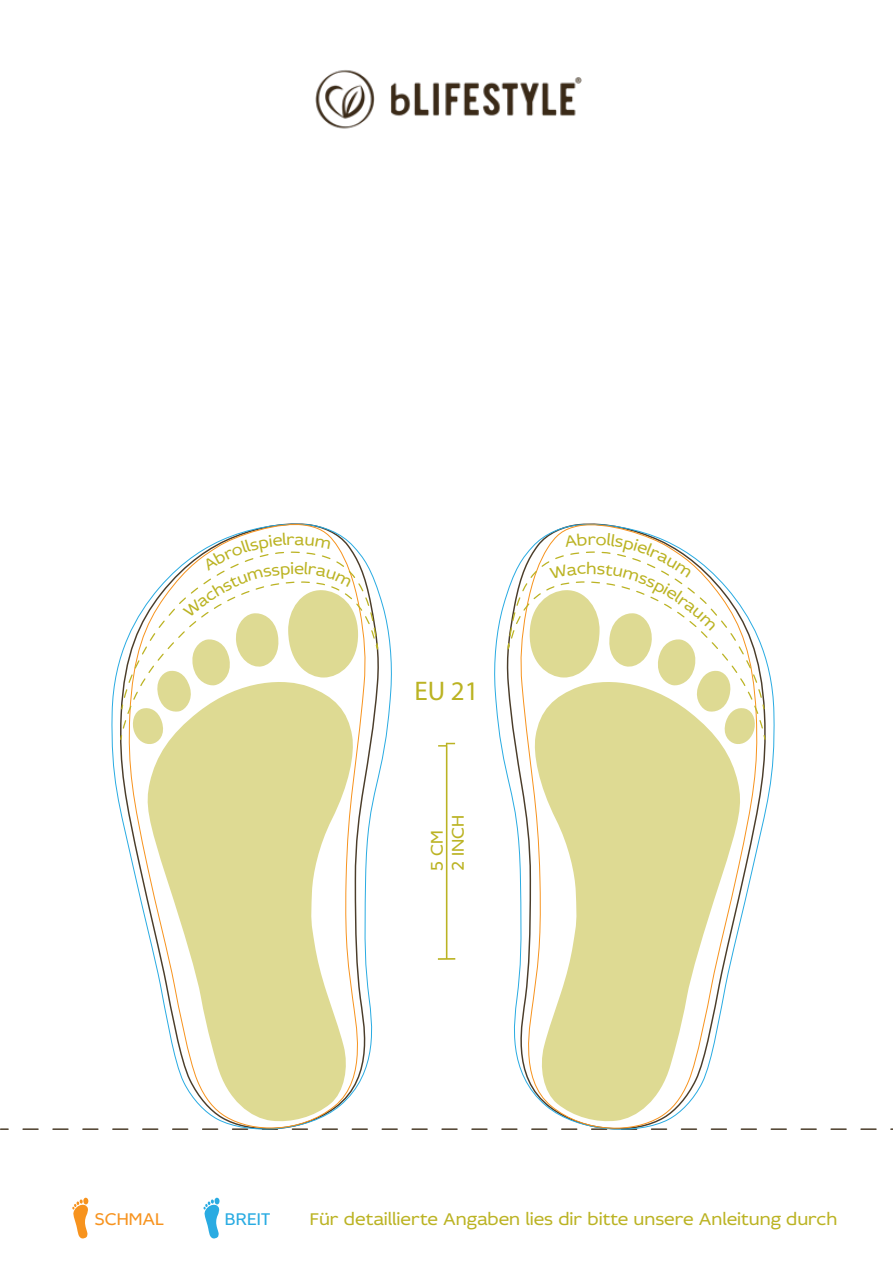
<style>
.page{position:relative;width:893px;height:1263px;background:#fff}
.page>*{position:absolute;margin:0;border:0;box-sizing:border-box;transform-origin:0 0}
.t1{font:27px "Myriad Pro";color:#bbb323}
.t2{font:18px/21.1px "Idealist Sans";color:#bbb323}
.t3{font:18px "Idealist Sans";color:#f7931e}
.t4{font:18px "Idealist Sans";color:#29abe2}
</style>
<div class="page">
<svg style="left:1px;top:1128px;width:7px;height:2px"></svg>
<svg style="left:23px;top:1128px;width:854px;height:2px"></svg>
<hr style="left:446px;top:743px;width:1px;height:216px;background:#bbb323">
<svg style="left:438px;top:958px;width:17px;height:2px"></svg>
<svg style="left:438px;top:743px;width:17px;height:4px"></svg>
<svg style="left:110px;top:592px;width:284px;height:538px"></svg>
<svg style="left:127px;top:523px;width:242px;height:607px"></svg>
<svg style="left:145px;top:745px;width:210px;height:378px;fill:#deda93"></svg>
<svg style="left:72px;top:1197px;width:16px;height:41px"></svg>
<svg style="left:203px;top:1198px;width:17px;height:40px"></svg>
<svg style="left:492px;top:595px;width:284px;height:535px"></svg>
<svg style="left:517px;top:523px;width:242px;height:607px"></svg>
<svg style="left:533px;top:745px;width:210px;height:378px;fill:#deda93"></svg>
<img style="left:315px;top:70px;width:267px;height:59px">
<svg style="left:119px;top:533px;width:260px;height:212px"></svg>
<svg style="left:506px;top:533px;width:260px;height:212px"></svg>
<h1 class="t1" style="left:414px;top:674px;width:66px">EU 21</h1>
<p class="t2" style="left:426px;top:871px;width:58px;rotate:-90deg">5 CM<br>2 INCH</p>
<p class="t3" style="left:95px;top:1207px;width:71px">SCHMAL</p>
<p class="t4" style="left:225px;top:1206px;width:47px">BREIT</p>
<p class="t2" style="left:310px;top:1208px;width:529px">Für detaillierte Angaben lies dir bitte unsere Anleitung durch</p>
</div>
